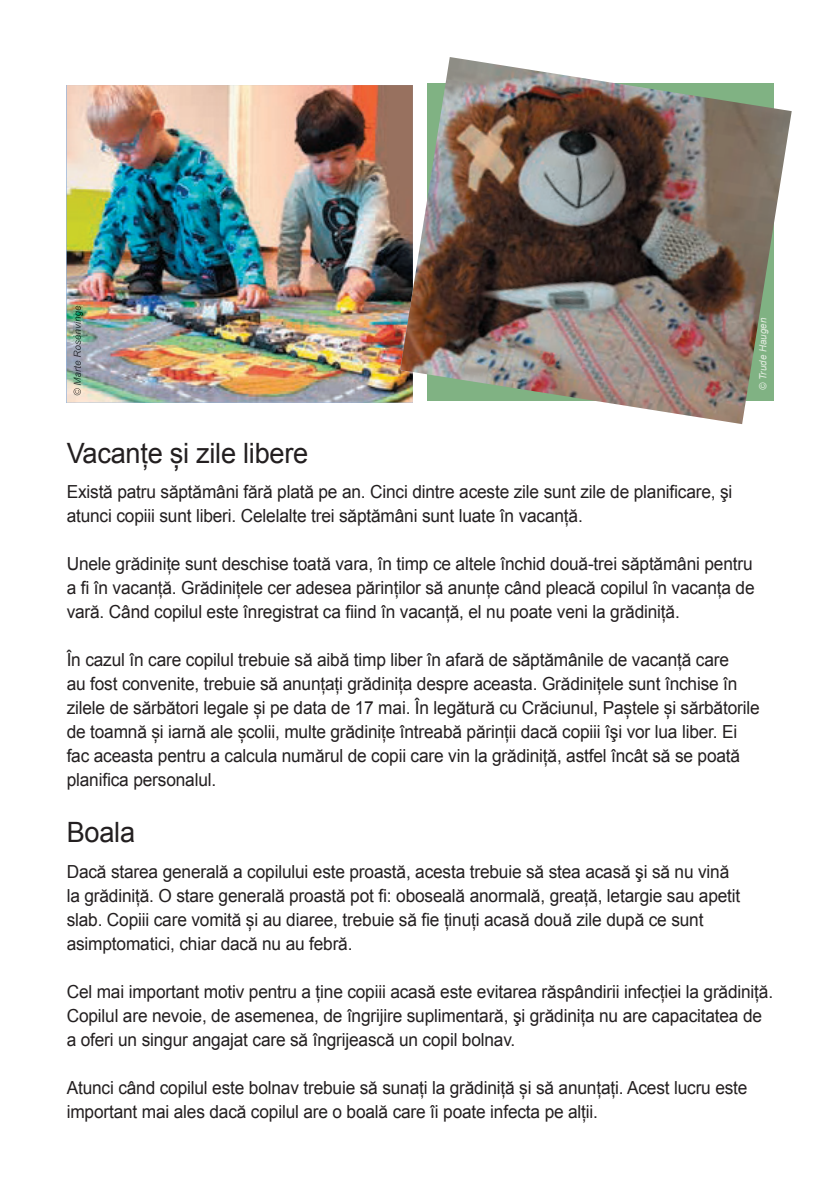
<style>
.page{position:relative;width:840px;height:1191px;background:#fff}
.page>*{position:absolute;margin:0;border:0;box-sizing:border-box;transform-origin:0 0}
.t1{font:28px "Arial";letter-spacing:-.01em;color:#231f20}
.t2{font:18px/24px "Arial";letter-spacing:-.01em;color:#231f20;scale:.96 1}
.t3{font:italic 10px "Arial";letter-spacing:.01em;color:#e3ece0}
</style>
<div class="page">
<img style="left:67px;top:85px;width:333px;height:318px">
<img style="left:400px;top:57px;width:391px;height:367px">
<div style="left:758px;top:318px;width:10px;height:72px;background:#80b283"></div>
<img style="left:73px;top:306px;width:10px;height:89px">
<p class="t3" style="left:756px;top:390px;width:74px;rotate:-90deg">© Trude Haugen</p>
<h1 class="t1" style="left:67px;top:434px;width:243px">Vacanțe și zile libere</h1>
<p class="t2" style="left:67px;top:480px;width:694px">Există patru săptămâni fără plată pe an. Cinci dintre aceste zile sunt zile de planificare, şi atunci copiii sunt liberi. Celelalte trei săptămâni sunt luate în vacanță.</p>
<p class="t2" style="left:67px;top:552px;width:717px;text-align:justify">Unele grădinițe sunt deschise toată vara, în timp ce altele închid două-trei săptămâni pentru a fi în vacanță. Grădinițele cer adesea părinților să anunțe când pleacă copilul în vacanța de vară. Când copilul este înregistrat ca fiind în vacanță, el nu poate veni la grădiniță.</p>
<p class="t2" style="left:67px;top:648px;width:723px">În cazul în care copilul trebuie să aibă timp liber în afară de săptămânile de vacanță care<br>au fost convenite, trebuie să anunțați grădinița despre aceasta. Grădinițele sunt închise în zilele de sărbători legale și pe data de 17 mai. În legătură cu Crăciunul, Paștele și sărbătorile de toamnă și iarnă ale școlii, multe grădinițe întreabă părinții dacă copiii îşi vor lua liber. Ei fac aceasta pentru a calcula numărul de copii care vin la grădiniță, astfel încât să se poată planifica personalul.</p>
<h1 class="t1" style="left:67px;top:814px;width:70px">Boala</h1>
<p class="t2" style="left:67px;top:859px;width:702px">Dacă starea generală a copilului este proastă, acesta trebuie să stea acasă şi să nu vină la grădiniță. O stare generală proastă pot fi: oboseală anormală, greață, letargie sau apetit slab. Copiii care vomită și au diaree, trebuie să fie ținuți acasă două zile după ce sunt asimptomatici, chiar dacă nu au febră.</p>
<p class="t2" style="left:67px;top:979px;width:737px">Cel mai important motiv pentru a ține copiii acasă este evitarea răspândirii infecției la grădiniță.<br>Copilul are nevoie, de asemenea, de îngrijire suplimentară, şi grădinița nu are capacitatea de a oferi un singur angajat care să îngrijească un copil bolnav.</p>
<p class="t2" style="left:67px;top:1075px;width:710px">Atunci când copilul este bolnav trebuie să sunați la grădiniță și să anunțați. Acest lucru este important mai ales dacă copilul are o boală care îi poate infecta pe alții.</p>
</div>
